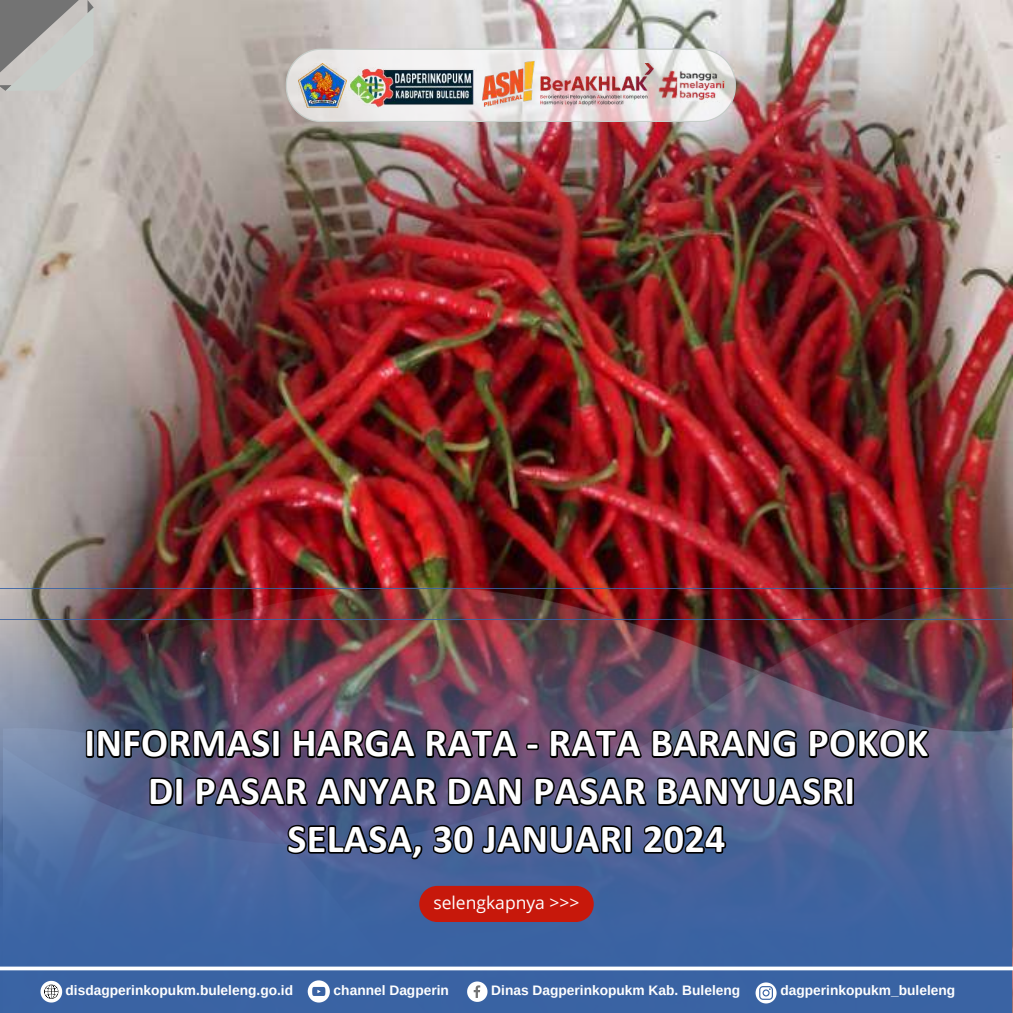
<style>
.page{position:relative;width:1013px;height:1013px;background:#fff}
.page>*{position:absolute;margin:0;border:0;box-sizing:border-box;transform-origin:0 0}
.t1{font:700 40px/47.8px "Calibri";letter-spacing:.01em;color:#fff;text-align:center}
.t2{font:17.5px "Open Sans";color:#fff}
.t3{font:700 13.75px "Arimo";color:#fff}
</style>
<div class="page">
<img style="left:0;top:0;width:1012px;height:588px">
<img style="left:3px;top:532px;width:1009px;height:480px">
<img style="left:0;top:588px;width:1011px;height:424px">
<svg style="left:467px;top:981px;width:20px;height:20px"></svg>
<svg style="left:40px;top:980px;width:22px;height:22px"></svg>
<svg style="left:308px;top:980px;width:22px;height:22px"></svg>
<svg style="left:755px;top:982px;width:21px;height:21px"></svg>
<svg style="left:0;top:966px;width:1012px;height:4px"></svg>
<svg style="left:286px;top:49px;width:450px;height:73px"></svg>
<img style="left:298px;top:63px;width:48px;height:44px">
<img style="left:348px;top:67px;width:128px;height:41px">
<img style="left:540px;top:63px;width:110px;height:43px">
<img style="left:650px;top:63px;width:83px;height:47px">
<svg style="left:419px;top:885px;width:174px;height:37px;background:#be1c14"></svg>
<img style="left:476px;top:54px;width:64px;height:63px">
<svg style="left:0;top:0;width:94px;height:91px;background:#aaaba8"></svg>
<svg style="left:83px;top:717px;width:848px;height:144px;background:#444667"></svg>
<h1 class="t1" style="left:85px;top:722px;width:845px">INFORMASI HARGA RATA - RATA BARANG POKOK<br>DI PASAR ANYAR DAN PASAR BANYUASRI<br>SELASA, 30 JANUARI 2024</h1>
<p class="t2" style="left:433px;top:890px;width:148px">selengkapnya &gt;&gt;&gt;</p>
<p class="t3" style="left:66px;top:983px;width:229px">disdagperinkopukm.buleleng.go.id</p>
<p class="t3" style="left:333px;top:982px;width:117px">channel Dagperin</p>
<p class="t3" style="left:491px;top:983px;width:250px">Dinas Dagperinkopukm Kab. Buleleng</p>
<p class="t3" style="left:780px;top:983px;width:176px">dagperinkopukm_buleleng</p>
</div>
